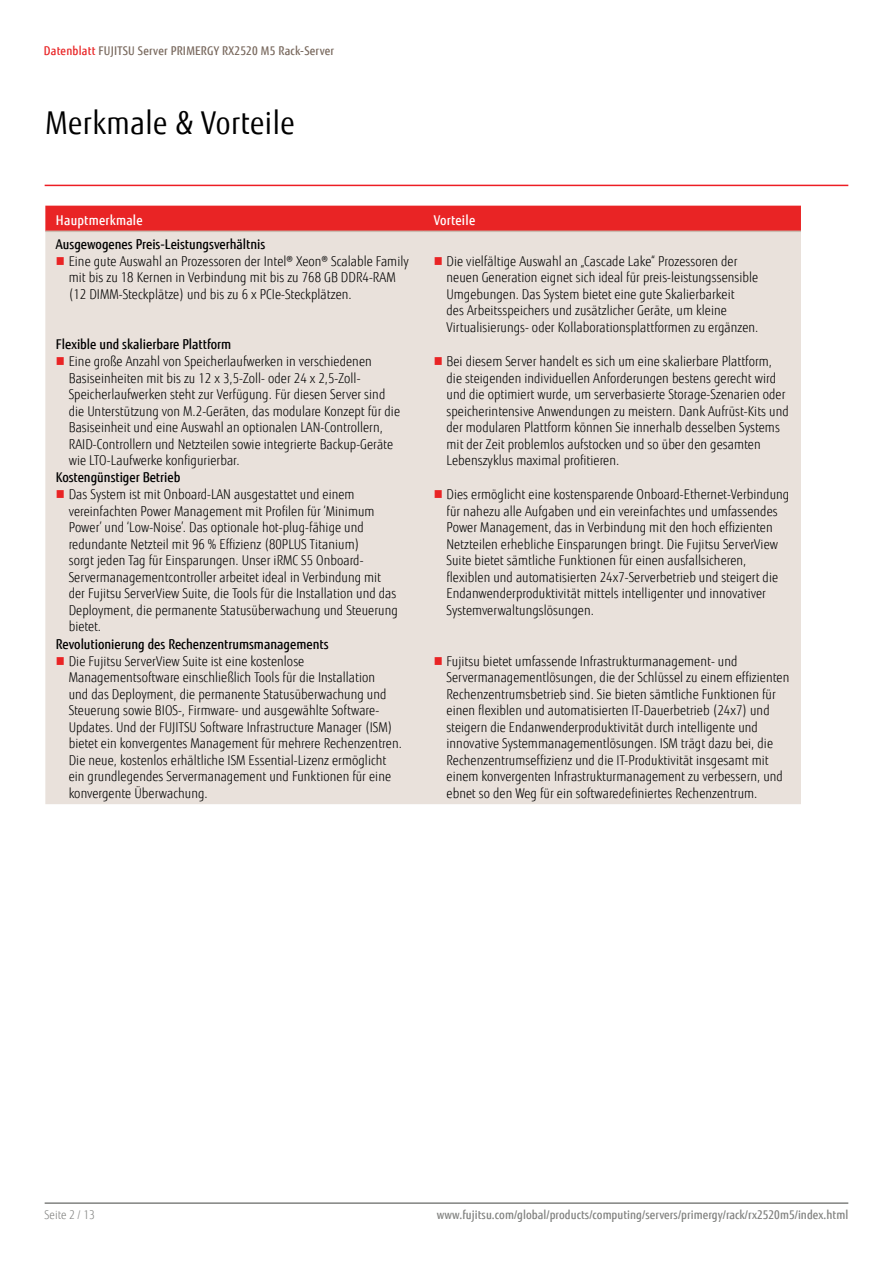
<style>
.page{position:relative;width:893px;height:1263px;background:#fff}
.page>*{position:absolute;margin:0;border:0;box-sizing:border-box;transform-origin:0 0}
.t1{font:31.5px "Fujitsu Sans";letter-spacing:.02em;color:#000;scale:.9 1}
.t2{font:300 13.5px/16.5px "Fujitsu Sans";letter-spacing:.005em;color:#000;scale:.9 1}
.t3{font:500 13.5px "Fujitsu Sans";color:#000;scale:.9 1}
.t4{font:500 13.5px "Fujitsu Sans";letter-spacing:.02em;color:#fff;scale:.9 1}
.t5{font:500 12px "Fujitsu Sans";letter-spacing:.005em;color:#818280;scale:.9 1}
.t6{font:500 12px "Fujitsu Sans";letter-spacing:.02em;color:#79695e;scale:.9 1}
.t7{font:300 12px "Fujitsu Sans";letter-spacing:.005em;color:#818280;scale:.9 1}
.s1{color:#e92425}
</style>
<div class="page">
<hr style="left:45px;top:1202px;width:803px;height:2px;background:#818280">
<div style="left:45px;top:206px;width:756px;height:25px;background:#e92425"></div>
<div style="left:45px;top:232px;width:756px;height:572px;background:#e9e1db"></div>
<hr style="left:45px;top:231px;width:378px;height:1px;background:#c9bbb0">
<hr style="left:423px;top:231px;width:378px;height:1px;background:#c9bbb0">
<hr style="left:45px;top:185px;width:803px;height:1px;background:#ed1d24">
<svg style="left:57px;top:257px;width:7px;height:8px"></svg>
<svg style="left:435px;top:257px;width:7px;height:8px"></svg>
<svg style="left:57px;top:357px;width:7px;height:8px"></svg>
<svg style="left:435px;top:357px;width:7px;height:8px"></svg>
<svg style="left:57px;top:490px;width:7px;height:8px"></svg>
<svg style="left:435px;top:490px;width:7px;height:8px"></svg>
<svg style="left:57px;top:657px;width:7px;height:8px"></svg>
<svg style="left:435px;top:657px;width:7px;height:8px"></svg>
<p class="t6" style="left:44px;top:43px;width:324px"><span class="s1">Datenblatt</span> FUJITSU Server PRIMERGY RX2520 M5 Rack-Server</p>
<h1 class="t1" style="left:45px;top:104px;width:279px">Merkmale &amp; Vorteile</h1>
<p class="t4" style="left:56px;top:212px;width:98px">Hauptmerkmale</p>
<p class="t4" style="left:434px;top:212px;width:48px">Vorteile</p>
<p class="t3" style="left:56px;top:235px;width:234px">Ausgewogenes Preis-Leistungsverhältnis</p>
<p class="t2" style="left:69px;top:253px;width:379px">Eine gute Auswahl an Prozessoren der Intel® Xeon® Scalable Family mit bis zu 18 Kernen in Verbindung mit bis zu 768 GB DDR4-RAM (12 DIMM-Steckplätze) und bis zu 6 x PCIe-Steckplätzen.</p>
<p class="t2" style="left:447px;top:253px;width:348px">Die vielfältige Auswahl an „Cascade Lake“ Prozessoren der neuen Generation eignet sich ideal für preis-leistungssensible Umgebungen. Das System bietet eine gute Skalierbarkeit<br>des Arbeitsspeichers und zusätzlicher Geräte, um kleine Virtualisierungs- oder Kollaborationsplattformen zu ergänzen.</p>
<p class="t3" style="left:56px;top:336px;width:196px">Flexible und skalierbare Plattform</p>
<p class="t2" style="left:69px;top:353px;width:370px">Eine große Anzahl von Speicherlaufwerken in verschiedenen Basiseinheiten mit bis zu 12 x 3,5-Zoll- oder 24 x 2,5-Zoll-Speicherlaufwerken steht zur Verfügung. Für diesen Server sind die Unterstützung von M.2-Geräten, das modulare Konzept für die Basiseinheit und eine Auswahl an optionalen LAN-Controllern, RAID-Controllern und Netzteilen sowie integrierte Backup-Geräte wie LTO-Laufwerke konfigurierbar.</p>
<p class="t2" style="left:447px;top:353px;width:382px">Bei diesem Server handelt es sich um eine skalierbare Plattform, die steigenden individuellen Anforderungen bestens gerecht wird und die optimiert wurde, um serverbasierte Storage-Szenarien oder speicherintensive Anwendungen zu meistern. Dank Aufrüst-Kits und der modularen Plattform können Sie innerhalb desselben Systems mit der Zeit problemlos aufstocken und so über den gesamten Lebenszyklus maximal profitieren.</p>
<p class="t3" style="left:56px;top:469px;width:140px">Kostengünstiger Betrieb</p>
<p class="t2" style="left:69px;top:486px;width:367px">Das System ist mit Onboard-LAN ausgestattet und einem vereinfachten Power Management mit Profilen für ‘Minimum Power’ und ‘Low-Noise’. Das optionale hot-plug-fähige und redundante Netzteil mit 96 % Effizienz (80PLUS Titanium)<br>sorgt jeden Tag für Einsparungen. Unser iRMC S5 Onboard-Servermanagementcontroller arbeitet ideal in Verbindung mit der Fujitsu ServerView Suite, die Tools für die Installation und das Deployment, die permanente Statusüberwachung und Steuerung bietet.</p>
<p class="t2" style="left:447px;top:486px;width:382px">Dies ermöglicht eine kostensparende Onboard-Ethernet-Verbindung für nahezu alle Aufgaben und ein vereinfachtes und umfassendes Power Management, das in Verbindung mit den hoch effizienten Netzteilen erhebliche Einsparungen bringt. Die Fujitsu ServerView Suite bietet sämtliche Funktionen für einen ausfallsicheren, flexiblen und automatisierten 24x7-Serverbetrieb und steigert die Endanwenderproduktivität mittels intelligenter und innovativer Systemverwaltungslösungen.</p>
<p class="t3" style="left:56px;top:635px;width:304px">Revolutionierung des Rechenzentrumsmanagements</p>
<p class="t2" style="left:69px;top:653px;width:372px">Die Fujitsu ServerView Suite ist eine kostenlose Managementsoftware einschließlich Tools für die Installation<br>und das Deployment, die permanente Statusüberwachung und Steuerung sowie BIOS-, Firmware- und ausgewählte Software-Updates. Und der FUJITSU Software Infrastructure Manager (ISM) bietet ein konvergentes Management für mehrere Rechenzentren.<br>Die neue, kostenlos erhältliche ISM Essential-Lizenz ermöglicht ein grundlegendes Servermanagement und Funktionen für eine konvergente Überwachung.</p>
<p class="t2" style="left:447px;top:653px;width:382px">Fujitsu bietet umfassende Infrastrukturmanagement- und Servermanagementlösungen, die der Schlüssel zu einem effizienten Rechenzentrumsbetrieb sind. Sie bieten sämtliche Funktionen für einen flexiblen und automatisierten IT-Dauerbetrieb (24x7) und steigern die Endanwenderproduktivität durch intelligente und innovative Systemmanagementlösungen. ISM trägt dazu bei, die Rechenzentrumseffizienz und die IT-Produktivität insgesamt mit einem konvergenten Infrastrukturmanagement zu verbessern, und ebnet so den Weg für ein softwaredefiniertes Rechenzentrum.</p>
<p class="t7" style="left:45px;top:1208px;width:57px">Seite 2 / 13</p>
<p class="t5" style="left:437px;top:1208px;width:459px">www.fujitsu.com/global/products/computing/servers/primergy/rack/rx2520m5/index.html</p>
</div>
